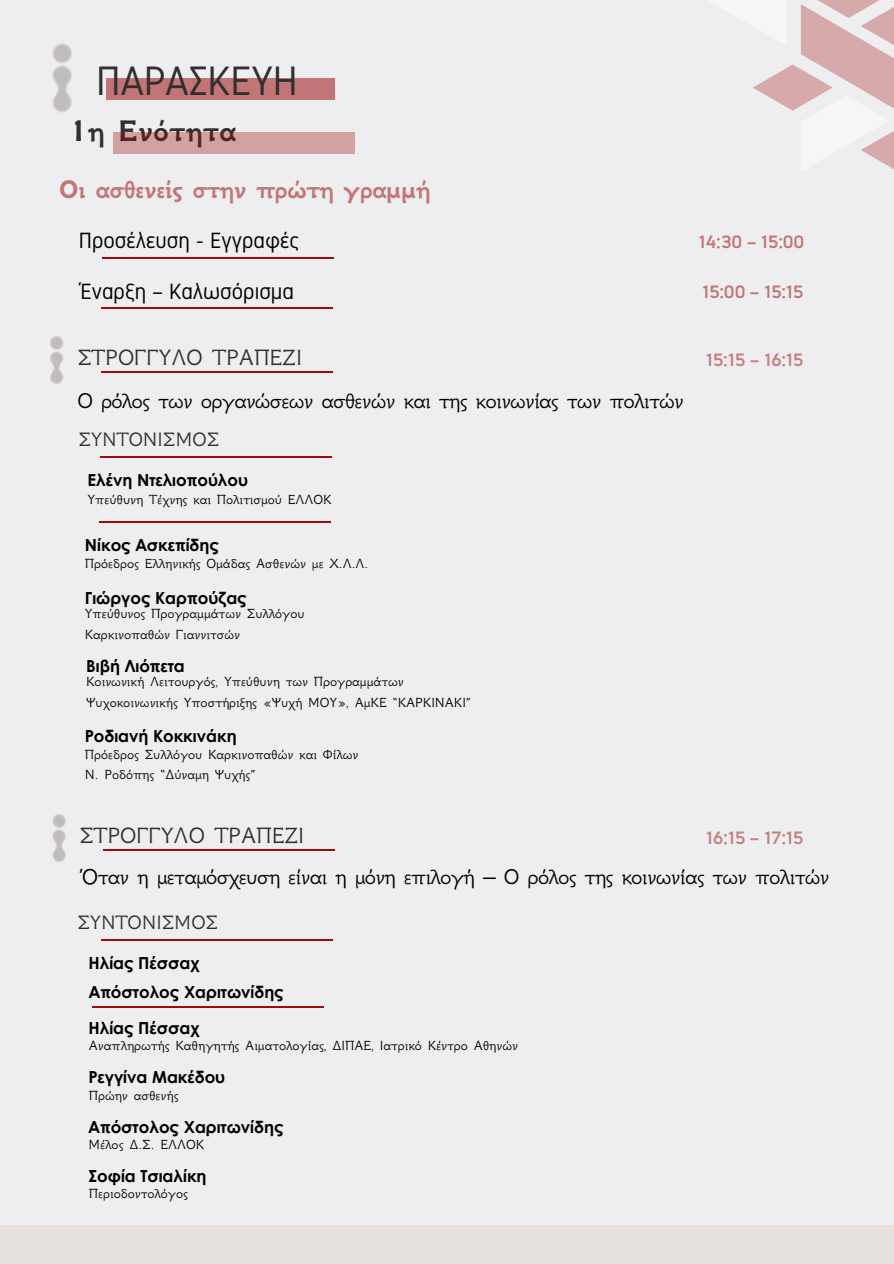
<style>
.page{position:relative;width:894px;height:1264px;background:#fff}
.page>*{position:absolute;margin:0;border:0;box-sizing:border-box;transform-origin:0 0}
.t1{font:41.1px "Normung";color:#313030}
.t2{font:700 32.85px "GFS Neohellenic";color:#313030}
.t3{font:700 28.05px "GFS Neohellenic";letter-spacing:-.03em;color:#c27676}
.t4{font:24.45px "GFS Neohellenic";color:#313030}
.t5{font:23.55px "GFS Neohellenic";letter-spacing:-.03em;color:#000}
.t6{font:22.05px "Normung";color:#000}
.t7{font:21.45px "GFS Neohellenic";color:#313030}
.t8{font:700 18px "Normung";color:#c27676}
.t9{font:700 18px "Normung";color:#c67f7f}
.t10{font:700 18px "Normung";color:#c28182}
.t11{font:700 16.65px "Century Gothic";color:#000}
.t12{font:14.7px "GFS Neohellenic";color:#000}
</style>
<div class="page">
<div style="left:0;top:0;width:893px;height:1250px;background:#eeedef"></div>
<div style="left:0;top:1224px;width:893px;height:39px;background:#e6e1df"></div>
<img style="left:52px;top:43px;width:20px;height:69px">
<div style="left:106px;top:78px;width:229px;height:22px;background:#c27576"></div>
<svg style="left:753px;top:0;width:140px;height:169px"></svg>
<hr style="left:101px;top:307px;width:232px;height:1px;background:#9b0c0c">
<div style="left:113px;top:132px;width:241px;height:21px;background:#d2a1a2"></div>
<hr style="left:100px;top:457px;width:231px;height:1px;background:#9b0c0c">
<hr style="left:101px;top:371px;width:231px;height:1px;background:#9b0c0c">
<img style="left:50px;top:336px;width:13px;height:48px">
<hr style="left:99px;top:521px;width:232px;height:1px;background:#9b0c0c">
<hr style="left:101px;top:939px;width:231px;height:2px;background:#9b0c0c">
<hr style="left:103px;top:849px;width:232px;height:1px;background:#9b0c0c">
<img style="left:52px;top:814px;width:14px;height:48px">
<hr style="left:92px;top:1006px;width:231px;height:1px;background:#9b0c0c">
<hr style="left:102px;top:257px;width:231px;height:1px;background:#9b0c0c">
<h1 class="t1" style="left:96px;top:58px;width:203px">ΠΑΡΑΣΚΕΥΗ</h1>
<h3 class="t2" style="left:70px;top:120px;width:168px">1η Ενότητα</h3>
<p class="t3" style="left:59px;top:180px;width:373px">Οι ασθενείς στην πρώτη γραμμή</p>
<h5 class="t6" style="left:79px;top:228px;width:222px">Προσέλευση - Εγγραφές</h5>
<h6 class="t8" style="left:698px;top:231px;width:107px">14:30 – 15:00</h6>
<p class="t6" style="left:78px;top:278px;width:217px">Έναρξη – Καλωσόρισμα</p>
<p class="t4" style="left:77px;top:350px;width:226px">ΣΤΡΟΓΓΥΛΟ ΤΡΑΠΕΖΙ</p>
<p class="t5" style="left:77px;top:394px;width:607px">Ο ρόλος των οργανώσεων ασθενών και της κοινωνίας των πολιτών</p>
<h5 class="t7" style="left:78px;top:433px;width:142px">ΣΥΝΤΟΝΙΣΜΟΣ</h5>
<p class="t11" style="left:88px;top:467px;width:162px">Ελένη Ντελιοπούλου</p>
<p class="t12" style="left:88px;top:495px;width:245px">Υπεύθυνη Τέχνης και Πολιτισμού ΕΛΛΟΚ</p>
<h5 class="t11" style="left:85px;top:532px;width:135px">Νίκος Ασκεπίδης</h5>
<h6 class="t12" style="left:85px;top:559px;width:285px">Πρόεδρος Ελληνικής Ομάδας Ασθενών με Χ.Λ.Λ.</h6>
<h4 class="t11" style="left:85px;top:585px;width:163px">Γιώργος Καρπούζας</h4>
<p class="t12" style="left:85px;top:609px;width:221px">Υπεύθυνος Προγραμμάτων Συλλόγου</p>
<p class="t12" style="left:85px;top:630px;width:157px">Καρκινοπαθών Γιαννιτσών</p>
<p class="t11" style="left:86px;top:652px;width:100px">Βιβή Λιόπετα</p>
<p class="t12" style="left:86px;top:677px;width:319px">Κοινωνική Λειτουργός, Υπεύθυνη των Προγραμμάτων</p>
<p class="t12" style="left:86px;top:697px;width:386px">Ψυχοκοινωνικής Υποστήριξης «Ψυχή ΜΟΥ», ΑμΚΕ “ΚΑΡΚΙΝΑΚΙ”</p>
<p class="t11" style="left:85px;top:723px;width:153px">Ροδιανή Κοκκινάκη</p>
<p class="t12" style="left:85px;top:750px;width:275px">Πρόεδρος Συλλόγου Καρκινοπαθών και Φίλων</p>
<p class="t12" style="left:85px;top:770px;width:172px">Ν. Ροδόπης “Δύναμη Ψυχής”</p>
<h2 class="t8" style="left:702px;top:282px;width:103px">15:00 – 15:15</h2>
<h5 class="t9" style="left:705px;top:349px;width:99px">15:15 – 16:15</h5>
<p class="t4" style="left:79px;top:828px;width:226px">ΣΤΡΟΓΓΥΛΟ ΤΡΑΠΕΖΙ</p>
<p class="t5" style="left:79px;top:869px;width:751px">Όταν η μεταμόσχευση είναι η μόνη επιλογή – Ο ρόλος της κοινωνίας των πολιτών</p>
<p class="t10" style="left:705px;top:827px;width:99px">16:15 – 17:15</p>
<p class="t7" style="left:77px;top:916px;width:142px">ΣΥΝΤΟΝΙΣΜΟΣ</p>
<p class="t11" style="left:88px;top:950px;width:113px">Ηλίας Πέσσαχ</p>
<p class="t11" style="left:89px;top:979px;width:196px">Απόστολος Χαριτωνίδης</p>
<p class="t11" style="left:88px;top:1015px;width:113px">Ηλίας Πέσσαχ</p>
<p class="t12" style="left:89px;top:1041px;width:430px">Αναπληρωτής Καθηγητής Αιματολογίας, ΔΙΠΑΕ, Ιατρικό Κέντρο Αθηνών</p>
<p class="t11" style="left:88px;top:1064px;width:138px">Ρεγγίνα Μακέδου</p>
<p class="t12" style="left:89px;top:1091px;width:91px">Πρώην ασθενής</p>
<p class="t11" style="left:88px;top:1114px;width:196px">Απόστολος Χαριτωνίδης</p>
<p class="t12" style="left:88px;top:1140px;width:117px">Μέλος Δ.Σ. ΕΛΛΟΚ</p>
<p class="t11" style="left:89px;top:1163px;width:119px">Σοφία Τσιαλίκη</p>
<h4 class="t12" style="left:89px;top:1189px;width:101px">Περιοδοντολόγος</h4>
</div>
